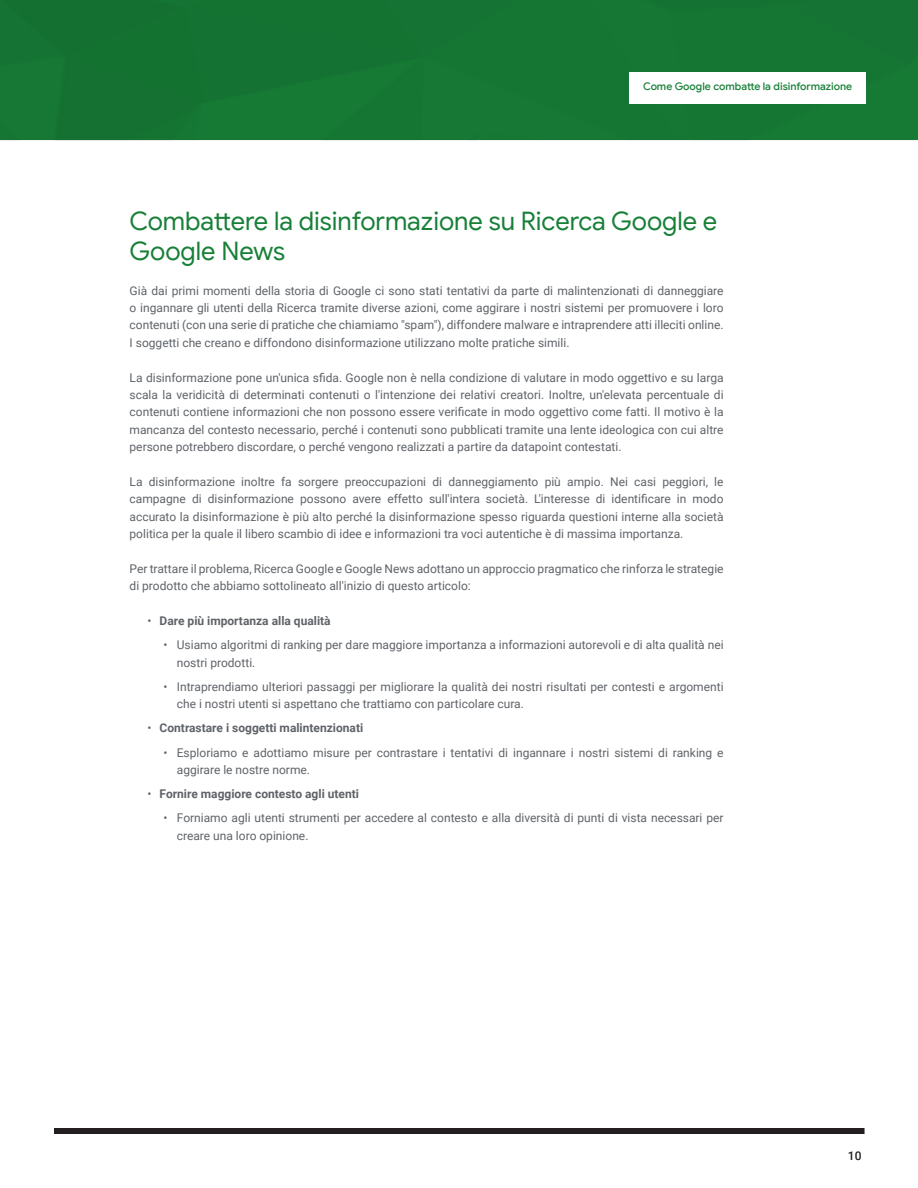
<style>
.page{position:relative;width:918px;height:1188px;background:#fff}
.page>*{position:absolute;margin:0;border:0;box-sizing:border-box;transform-origin:0 0}
.t1{font:25.5px/30px "Google Sans";color:#188038}
.t2{font:12px/17.4px "Roboto";color:#5f6368}
.t3{font:700 12px "Roboto";color:#5f6368}
.t4{font:500 12px "Roboto";color:#202124}
.t5{font:500 10.5px "Google Sans";letter-spacing:-.005em;color:#188038}
.s1{font-weight:400}
</style>
<div class="page">
<div style="left:0;top:0;width:918px;height:140px;background:#157533"></div>
<div style="left:629px;top:72px;width:237px;height:32px;background:#fff"></div>
<div style="left:54px;top:1128px;width:811px;height:6px;background:#231f20"></div>
<p class="t5" style="left:643px;top:80px;width:211px">Come Google combatte la disinformazione</p>
<p class="t1" style="left:130px;top:206px;width:589px">Combattere la disinformazione su Ricerca Google e<br>Google News</p>
<p class="t2" style="left:130px;top:281px;width:596px;text-align:justify">Già dai primi momenti della storia di Google ci sono stati tentativi da parte di malintenzionati di danneggiare o ingannare gli utenti della Ricerca tramite diverse azioni, come aggirare i nostri sistemi per promuovere i loro contenuti (con una serie di pratiche che chiamiamo "spam"), diffondere malware e intraprendere atti illeciti online.<br>I soggetti che creano e diffondono disinformazione utilizzano molte pratiche simili.</p>
<p class="t2" style="left:130px;top:368px;width:596px;text-align:justify">La disinformazione pone un'unica sfida. Google non è nella condizione di valutare in modo oggettivo e su larga scala la veridicità di determinati contenuti o l'intenzione dei relativi creatori. Inoltre, un'elevata percentuale di contenuti contiene informazioni che non possono essere verificate in modo oggettivo come fatti. Il motivo è la mancanza del contesto necessario, perché i contenuti sono pubblicati tramite una lente ideologica con cui altre persone potrebbero discordare, o perché vengono realizzati a partire da datapoint contestati.</p>
<p class="t2" style="left:130px;top:473px;width:596px;text-align:justify">La disinformazione inoltre fa sorgere preoccupazioni di danneggiamento più ampio. Nei casi peggiori, le campagne di disinformazione possono avere effetto sull'intera società. L'interesse di identificare in modo accurato la disinformazione è più alto perché la disinformazione spesso riguarda questioni interne alla società politica per la quale il libero scambio di idee e informazioni tra voci autentiche è di massima importanza.</p>
<p class="t2" style="left:130px;top:560px;width:596px">Per trattare il problema, Ricerca Google e Google News adottano un approccio pragmatico che rinforza le strategie di prodotto che abbiamo sottolineato all'inizio di questo articolo:</p>
<p class="t3" style="left:148px;top:613px;width:185px"><span class="s1">•</span> Dare più importanza alla qualità</p>
<p class="t2" style="left:177px;top:636px;width:548px;text-indent:-14px">• Usiamo algoritmi di ranking per dare maggiore importanza a informazioni autorevoli e di alta qualità nei nostri prodotti.</p>
<p class="t2" style="left:177px;top:677px;width:548px;text-indent:-14px">• Intraprendiamo ulteriori passaggi per migliorare la qualità dei nostri risultati per contesti e argomenti che i nostri utenti si aspettano che trattiamo con particolare cura.</p>
<p class="t3" style="left:148px;top:720px;width:217px"><span class="s1">•</span> Contrastare i soggetti malintenzionati</p>
<p class="t2" style="left:177px;top:743px;width:548px;text-indent:-14px">• Esploriamo e adottiamo misure per contrastare i tentativi di ingannare i nostri sistemi di ranking e aggirare le nostre norme.</p>
<p class="t3" style="left:148px;top:785px;width:213px"><span class="s1">•</span> Fornire maggiore contesto agli utenti</p>
<p class="t2" style="left:177px;top:809px;width:548px;text-indent:-14px">• Forniamo agli utenti strumenti per accedere al contesto e alla diversità di punti di vista necessari per creare una loro opinione.</p>
<p class="t4" style="left:848px;top:1147px;width:15px">10</p>
</div>
